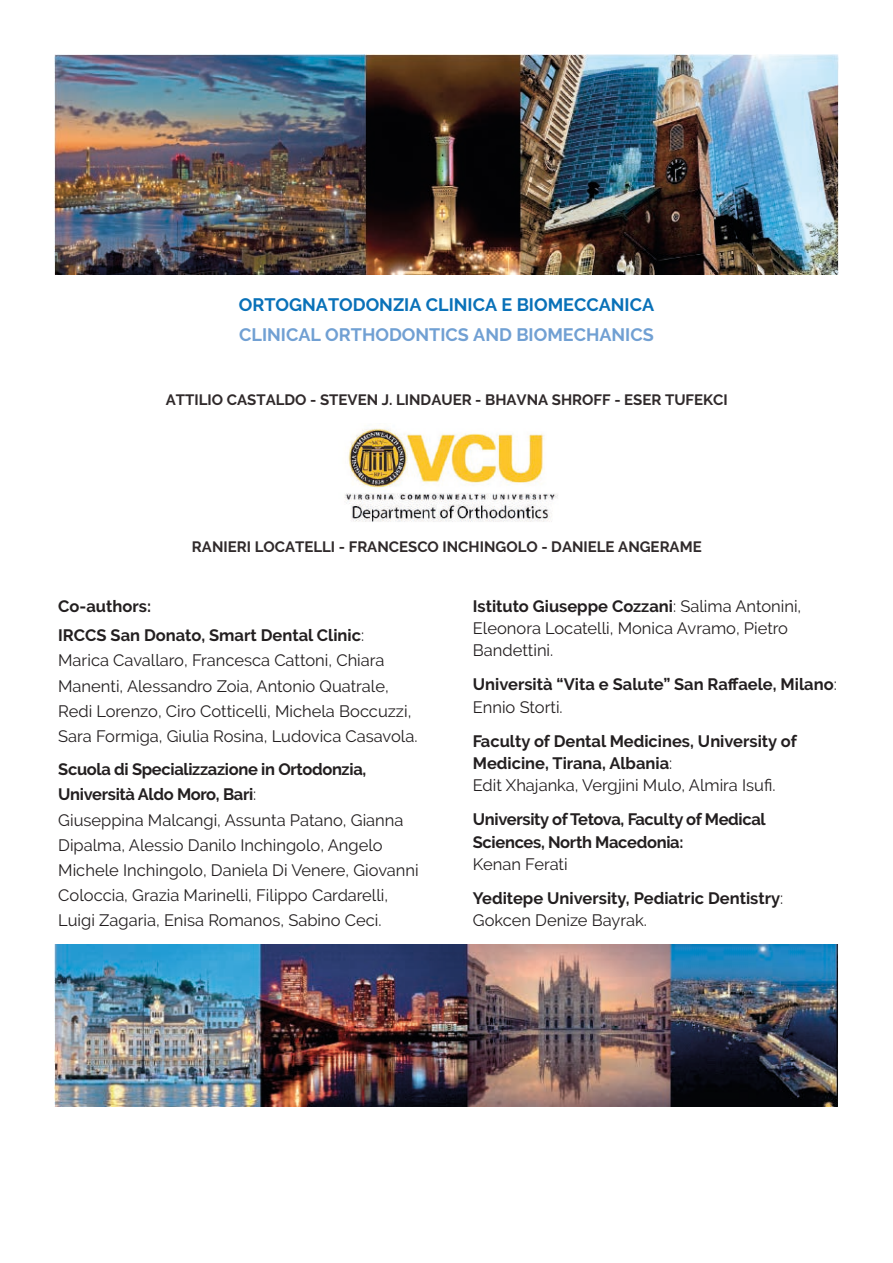
<style>
.page{position:relative;width:893px;height:1263px;background:#fff}
.page>*{position:absolute;margin:0;border:0;box-sizing:border-box;transform-origin:0 0}
.t1{font:700 18px "Raleway";color:#0971b8}
.t2{font:700 18px "Raleway";color:#71a0d3}
.t3{font:16.5px/25px "Raleway";color:#231f20}
.t4{font:700 16.5px/22.2px "Raleway";color:#231f20}
.t5{font:700 16.5px/22.2px "Raleway";letter-spacing:-.02em;color:#231f20}
.t6{font:700 15px "Raleway";color:#302a2b}
.s1{font-weight:400}
.s2{font-weight:700}
</style>
<div class="page">
<img style="left:54px;top:54px;width:784px;height:220px">
<img style="left:55px;top:945px;width:783px;height:162px">
<img style="left:344px;top:428px;width:214px;height:94px">
<p class="t1" style="left:239px;top:295px;width:417px">ORTOGNATODONZIA CLINICA E BIOMECCANICA</p>
<p class="t2" style="left:239px;top:325px;width:416px">CLINICAL ORTHODONTICS AND BIOMECHANICS</p>
<p class="t6" style="left:166px;top:391px;width:563px">ATTILIO CASTALDO - STEVEN J. LINDAUER - BHAVNA SHROFF - ESER TUFEKCI</p>
<p class="t6" style="left:192px;top:538px;width:511px">RANIERI LOCATELLI - FRANCESCO INCHINGOLO - DANIELE ANGERAME</p>
<p class="t4" style="left:58px;top:591px;width:307px;line-height:29.4px">Co-authors:<br>IRCCS San Donato, Smart Dental Clinic<span class="s1">:</span></p>
<p class="t3" style="left:58px;top:648px;width:361px">Marica Cavallaro, Francesca Cattoni, Chiara Manenti, Alessandro Zoia, Antonio Quatrale, Redi Lorenzo, Ciro Cotticelli, Michela Boccuzzi, Sara Formiga, Giulia Rosina, Ludovica Casavola.</p>
<p class="t3" style="left:58px;top:757px;width:362px"><span class="s2">Scuola di Specializzazione in Ortodonzia, Università Aldo Moro, Bari</span>:<br>Giuseppina Malcangi, Assunta Patano, Gianna Dipalma, Alessio Danilo Inchingolo, Angelo Michele Inchingolo, Daniela Di Venere, Giovanni Coloccia, Grazia Marinelli, Filippo Cardarelli, Luigi Zagaria, Enisa Romanos, Sabino Ceci.</p>
<p class="t3" style="left:473px;top:595px;width:330px;line-height:22.2px"><span class="s2">Istituto Giuseppe Cozzani</span>: Salima Antonini,<br>Eleonora Locatelli, Monica Avramo, Pietro<br>Bandettini.</p>
<p class="t4" style="left:473px;top:674px;width:365px">Università “Vita e Salute” San Raffaele, Milano<span class="s1">:<br>Ennio Storti.</span></p>
<p class="t4" style="left:473px;top:730px;width:325px">Faculty of Dental Medicines, University of<br>Medicine, Tirana, Albania<span class="s1">:<br>Edit Xhajanka, Vergjini Mulo, Almira Isufi.</span></p>
<p class="t5" style="left:473px;top:808px;width:294px">University of Tetova, Faculty of Medical<br>Sciences, North Macedonia:</p>
<p class="t4" style="left:473px;top:847px;width:312px;line-height:34.2px"><span class="s1">Kenan Ferati<br></span>Yeditepe University, Pediatric Dentistry<span class="s1">:</span></p>
<p class="t3" style="left:473px;top:908px;width:176px">Gokcen Denize Bayrak.</p>
</div>
